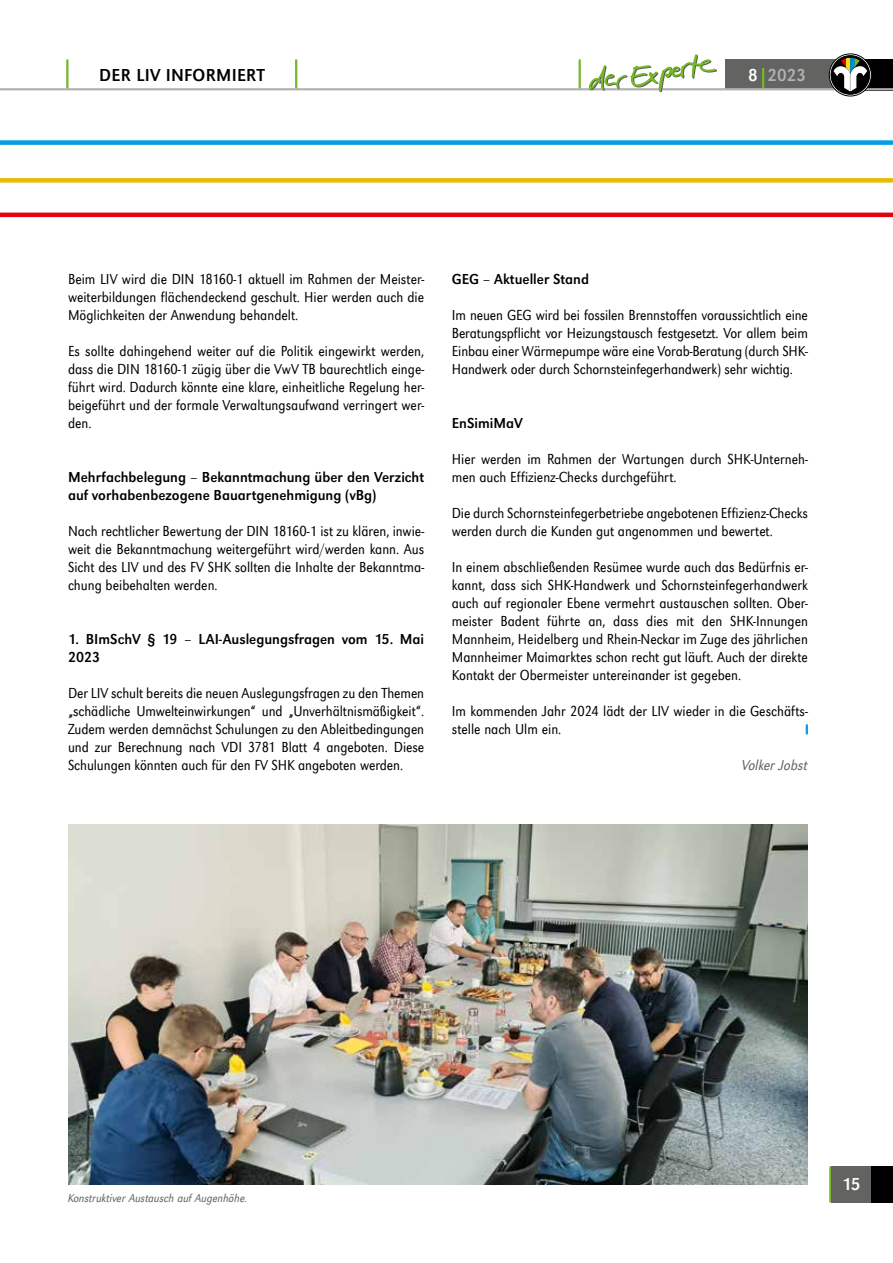
<style>
.page{position:relative;width:893px;height:1263px;background:#fff}
.page>*{position:absolute;margin:0;border:0;box-sizing:border-box;transform-origin:0 0}
.t1{font:condensed 18px "EXPERTEURW Grot T";letter-spacing:.015em;color:#000}
.t2{font:condensed 18px "EXPERTEURW Grot T";color:#b1b2b3}
.t3{font:condensed 18px "EXPERTEURW Grot T";color:#fff}
.t4{font:300 15px/18px "EXPERTEURW Grot T Extracond";color:#000;text-align:justify}
.t5{font:condensed 15px/18px "EXPERTEURW Grot T";color:#000}
.t6{font:15px "EXPERTEURW Grot T Extracond L Ital";color:#636362}
.t7{font:12px "EXPERTEURW Grot T Extracond L Ital";color:#636362}
.s1{color:#fff}
</style>
<div class="page">
<div style="left:725px;top:59px;width:113px;height:30px;background:#636362"></div>
<hr style="left:762px;top:68px;width:2px;height:21px;background:#76b828">
<hr style="left:579px;top:59px;width:2px;height:30px;background:#76b828">
<hr style="left:295px;top:59px;width:2px;height:31px;background:#76b828">
<hr style="left:66px;top:59px;width:2px;height:30px;background:#76b828">
<div style="left:871px;top:1166px;width:22px;height:36px;background:#000"></div>
<div style="left:861px;top:59px;width:32px;height:31px;background:#000"></div>
<hr style="left:0;top:88px;width:893px;height:2px;background:#b1b2b3">
<hr style="left:829px;top:1166px;width:2px;height:36px;background:#76b828">
<div style="left:831px;top:1166px;width:40px;height:36px;background:#636362"></div>
<svg style="left:589px;top:54px;width:128px;height:38px"></svg>
<svg style="left:829px;top:54px;width:42px;height:42px"></svg>
<div style="left:829px;top:54px;width:43px;height:42px;border:1px solid #000;border-radius:50%"></div>
<div style="left:831px;top:56px;width:39px;height:38px;background:#000;border-radius:50%"></div>
<div style="left:831px;top:56px;width:39px;height:38px;border:1px solid #000;border-radius:50%"></div>
<svg style="left:834px;top:58px;width:33px;height:33px"></svg>
<div style="left:0;top:140px;width:893px;height:5px;background:#009ee3"></div>
<div style="left:0;top:178px;width:893px;height:5px;background:#e6bb00"></div>
<hr style="left:0;top:213px;width:893px;height:4px;background:#e3000f">
<svg style="left:806px;top:724px;width:2px;height:10px"></svg>
<img style="left:68px;top:825px;width:740px;height:359px">
<p class="t1" style="left:99px;top:65px;width:167px">DER LIV INFORMIERT</p>
<p class="t2" style="left:748px;top:65px;width:60px"><span class="s1">8</span> 2023</p>
<p class="t4" style="left:68px;top:270px;width:358px">Beim LIV wird die DIN 18160-1 aktuell im Rahmen der Meister&shy;weiterbildungen flächendeckend geschult. Hier werden auch die Möglichkeiten der Anwendung behandelt.</p>
<p class="t4" style="left:68px;top:342px;width:358px">Es sollte dahingehend weiter auf die Politik eingewirkt werden, dass die DIN 18160-1 zügig über die VwV TB baurechtlich einge&shy;führt wird. Dadurch könnte eine klare, einheitliche Regelung her&shy;beigeführt und der formale Verwaltungsaufwand verringert wer&shy;den.</p>
<p class="t5" style="left:68px;top:468px;width:358px">Mehrfachbelegung – Bekanntmachung über den Verzicht auf vorhabenbezogene Bauartgenehmigung (vBg)</p>
<p class="t4" style="left:68px;top:522px;width:358px">Nach rechtlicher Bewertung der DIN 18160-1 ist zu klären, inwie&shy;weit die Bekanntmachung weitergeführt wird/werden kann. Aus Sicht des LIV und des FV SHK sollten die Inhalte der Bekanntma&shy;chung beibehalten werden.</p>
<p class="t5" style="left:68px;top:630px;width:358px">1. BImSchV § 19 – LAI-Auslegungsfragen vom 15. Mai<br>2023</p>
<p class="t4" style="left:68px;top:684px;width:358px">Der LIV schult bereits die neuen Auslegungsfragen zu den Themen „schädliche Umwelteinwirkungen“ und „Unverhältnismäßigkeit“.<br>Zudem werden demnächst Schulungen zu den Ableitbedingungen und zur Berechnung nach VDI 3781 Blatt 4 angeboten. Diese Schulungen könnten auch für den FV SHK angeboten werden.</p>
<p class="t5" style="left:452px;top:270px;width:139px">GEG – Aktueller Stand</p>
<p class="t4" style="left:452px;top:306px;width:358px">Im neuen GEG wird bei fossilen Brennstoffen voraussichtlich eine Beratungspflicht vor Heizungstausch festgesetzt. Vor allem beim Einbau einer Wärmepumpe wäre eine Vorab-Beratung (durch SHK-Handwerk oder durch Schornsteinfegerhandwerk) sehr wichtig.</p>
<p class="t5" style="left:452px;top:414px;width:73px">EnSimiMaV</p>
<p class="t4" style="left:452px;top:450px;width:358px">Hier werden im Rahmen der Wartungen durch SHK-Unterneh&shy;men auch Effizienz-Checks durchgeführt.</p>
<p class="t4" style="left:452px;top:504px;width:358px">Die durch Schornsteinfegerbetriebe angebotenen Effizienz-Checks werden durch die Kunden gut angenommen und bewertet.</p>
<p class="t4" style="left:452px;top:558px;width:358px">In einem abschließenden Resümee wurde auch das Bedürfnis er&shy;kannt, dass sich SHK-Handwerk und Schornsteinfegerhandwerk auch auf regionaler Ebene vermehrt austauschen sollten. Ober&shy;meister Badent führte an, dass dies mit den SHK-Innungen Mannheim, Heidelberg und Rhein-Neckar im Zuge des jährlichen Mannheimer Maimarktes schon recht gut läuft. Auch der direkte Kontakt der Obermeister untereinander ist gegeben.</p>
<p class="t4" style="left:452px;top:702px;width:358px">Im kommenden Jahr 2024 lädt der LIV wieder in die Geschäfts&shy;stelle nach Ulm ein.</p>
<p class="t6" style="left:742px;top:757px;width:68px">Volker Jobst</p>
<p class="t7" style="left:68px;top:1192px;width:181px">Konstruktiver Austausch auf Augenhöhe.</p>
<p class="t3" style="left:842px;top:1174px;width:20px">15</p>
</div>
